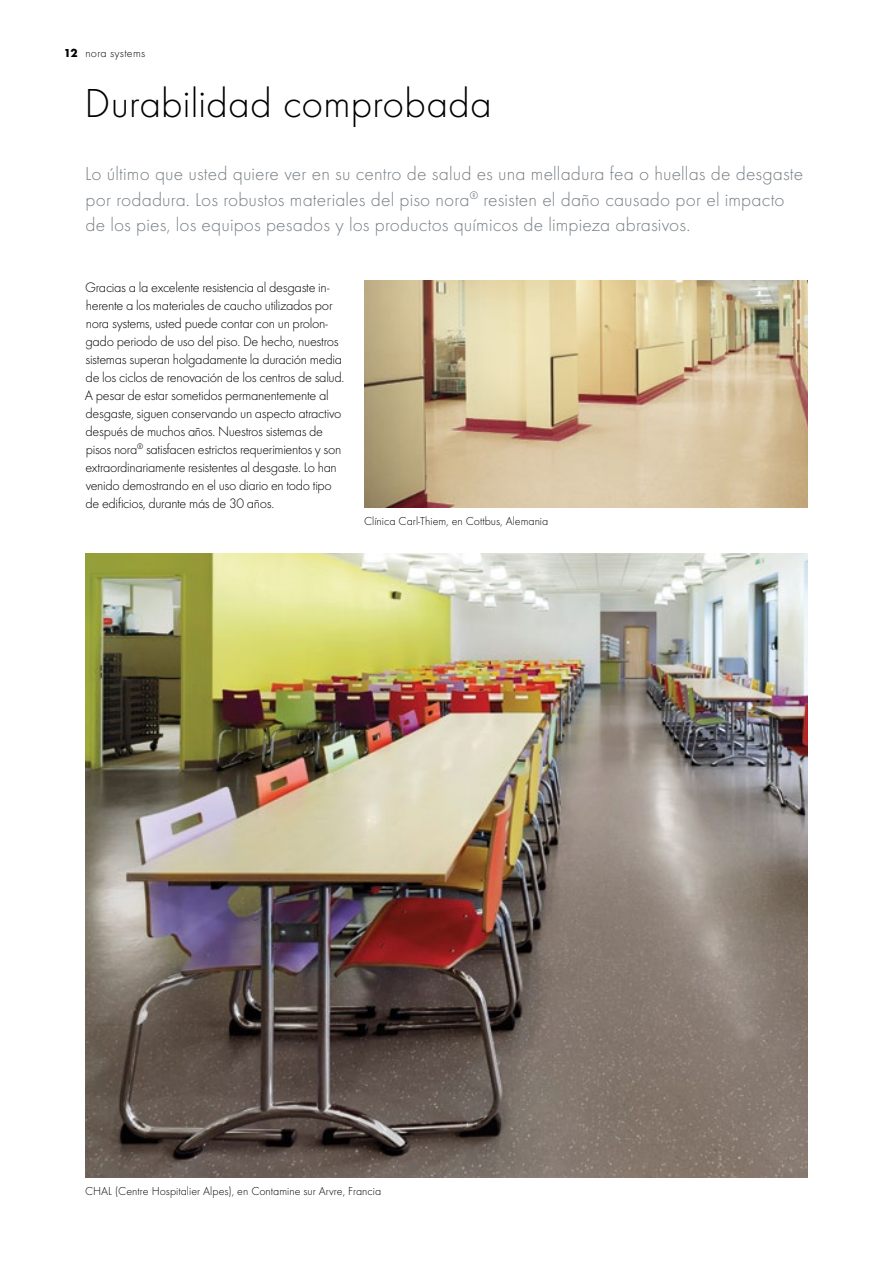
<style>
.page{position:relative;width:893px;height:1263px;background:#fff}
.page>*{position:absolute;margin:0;border:0;box-sizing:border-box;transform-origin:0 0}
.t1{font:300 42px "Futura";letter-spacing:.005em;color:#000}
.t2{font:300 19.5px/25.5px "Futura";letter-spacing:.005em;color:#757e84}
.t3{font:300 14.25px/18px "Futura";letter-spacing:-.02em;color:#000}
.t4{font:300 12px "Futura";color:#000}
.t5{font:300 12px "Futura";letter-spacing:.025em;color:#000}
.s1{font-weight:700}
</style>
<div class="page">
<img style="left:85px;top:554px;width:723px;height:624px">
<img style="left:364px;top:281px;width:444px;height:227px">
<p class="t5" style="left:64px;top:47px;width:83px"><span class="s1">12</span> nora systems</p>
<h1 class="t1" style="left:85px;top:79px;width:409px">Durabilidad comprobada</h1>
<p class="t2" style="left:85px;top:161px;width:719px">Lo último que usted quiere ver en su centro de salud es una melladura fea o huellas de desgaste por rodadura. Los robustos materiales del piso nora<sup>®</sup> resisten el daño causado por el impacto de los pies, los equipos pesados y los productos químicos de limpieza abrasivos.</p>
<p class="t3" style="left:85px;top:278px;width:261px">Gracias a la excelente resistencia al desgaste in&shy;herente a los materiales de caucho utilizados por nora systems, usted puede contar con un prolon&shy;gado periodo de uso del piso. De hecho, nuestros sistemas superan holgadamente la duración media de los ciclos de renovación de los centros de salud.<br>A pesar de estar sometidos permanentemente al desgaste, siguen conservando un aspecto atractivo después de muchos años. Nuestros sistemas de pisos nora<sup>®</sup> satisfacen estrictos requerimientos y son extraordinariamente resistentes al desgaste. Lo han venido demostrando en el uso diario en todo tipo de edificios, durante más de 30 años.</p>
<p class="t4" style="left:364px;top:515px;width:186px">Clínica Carl-Thiem, en Cottbus, Alemania</p>
<p class="t4" style="left:85px;top:1185px;width:298px">CHAL (Centre Hospitalier Alpes), en Contamine sur Arvre, Francia</p>
</div>
